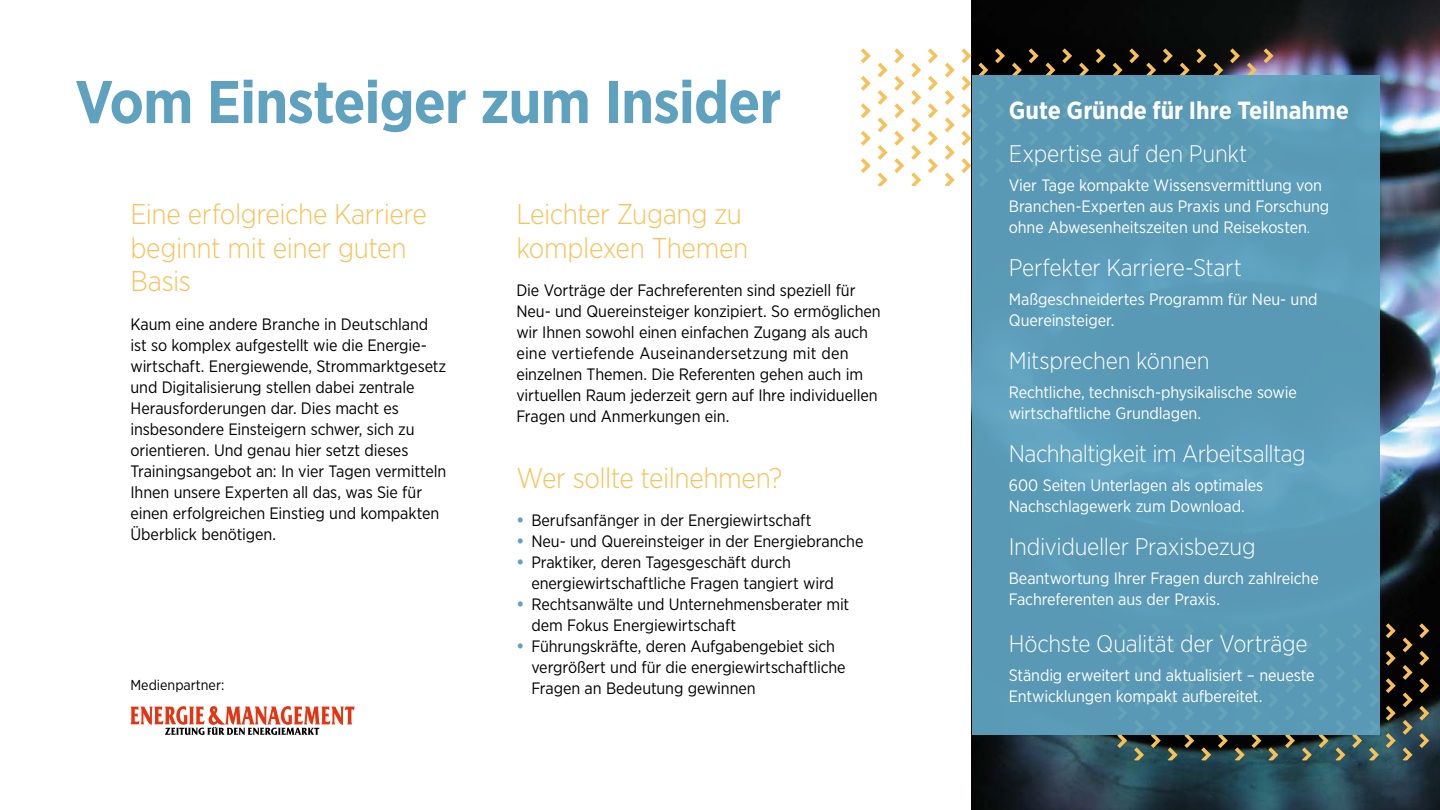
<style>
.page{position:relative;width:1440px;height:810px;background:#fff}
.page>*{position:absolute;margin:0;border:0;box-sizing:border-box;transform-origin:0 0}
.t1{font:700 60px "Gotham Narrow";letter-spacing:-.015em;color:#5ea2bf}
.t2{font:300 28.5px/33.8px "Gotham Narrow";letter-spacing:-.015em;color:#f8c158}
.t3{font:700 24.75px "Gotham Narrow";color:#fff}
.t4{font:300 24px "Gotham Narrow";letter-spacing:-.015em;color:#fff}
.t5{font:16.5px/21px "Gotham Narrow";letter-spacing:-.005em;color:#000}
.t6{font:16.5px/21px "Gotham Narrow";letter-spacing:-.005em;color:#fff}
.t7{font:14.4px "Gotham Narrow";color:#000}
.s1{font-weight:700;font-size:17.25px;color:#5ea2bf}
.s2{font-weight:300;font-size:17.25px}
</style>
<div class="page">
<img style="left:972px;top:0;width:468px;height:810px">
<svg style="left:130px;top:706px;width:225px;height:29px"></svg>
<svg style="left:1117px;top:735px;width:10px;height:13px"></svg>
<svg style="left:1134px;top:747px;width:10px;height:13px"></svg>
<svg style="left:1151px;top:735px;width:10px;height:13px"></svg>
<svg style="left:1168px;top:747px;width:10px;height:13px"></svg>
<svg style="left:1184px;top:735px;width:10px;height:13px"></svg>
<svg style="left:1201px;top:747px;width:10px;height:13px"></svg>
<svg style="left:1218px;top:735px;width:10px;height:13px"></svg>
<svg style="left:1235px;top:747px;width:10px;height:13px"></svg>
<svg style="left:1252px;top:735px;width:9px;height:13px"></svg>
<svg style="left:1268px;top:747px;width:10px;height:13px"></svg>
<svg style="left:1285px;top:735px;width:10px;height:13px"></svg>
<svg style="left:1302px;top:747px;width:10px;height:13px"></svg>
<svg style="left:1319px;top:735px;width:10px;height:13px"></svg>
<svg style="left:1336px;top:747px;width:9px;height:13px"></svg>
<svg style="left:1352px;top:735px;width:10px;height:13px"></svg>
<svg style="left:1369px;top:747px;width:10px;height:13px"></svg>
<svg style="left:1386px;top:623px;width:10px;height:15px"></svg>
<svg style="left:1386px;top:651px;width:10px;height:15px"></svg>
<svg style="left:1386px;top:678px;width:10px;height:15px"></svg>
<svg style="left:1386px;top:706px;width:10px;height:15px"></svg>
<svg style="left:1386px;top:733px;width:10px;height:15px"></svg>
<svg style="left:1403px;top:638px;width:10px;height:14px"></svg>
<svg style="left:1403px;top:665px;width:10px;height:15px"></svg>
<svg style="left:1403px;top:692px;width:10px;height:15px"></svg>
<svg style="left:1403px;top:720px;width:10px;height:15px"></svg>
<svg style="left:1403px;top:747px;width:10px;height:13px"></svg>
<svg style="left:1419px;top:623px;width:10px;height:15px"></svg>
<svg style="left:1419px;top:651px;width:10px;height:15px"></svg>
<svg style="left:1419px;top:678px;width:10px;height:15px"></svg>
<svg style="left:1419px;top:706px;width:10px;height:15px"></svg>
<svg style="left:1419px;top:733px;width:10px;height:15px"></svg>
<svg style="left:861px;top:48px;width:10px;height:15px"></svg>
<svg style="left:861px;top:76px;width:10px;height:15px"></svg>
<svg style="left:861px;top:103px;width:10px;height:15px"></svg>
<svg style="left:861px;top:131px;width:10px;height:15px"></svg>
<svg style="left:861px;top:158px;width:10px;height:15px"></svg>
<svg style="left:878px;top:63px;width:10px;height:14px"></svg>
<svg style="left:878px;top:90px;width:10px;height:15px"></svg>
<svg style="left:878px;top:118px;width:10px;height:14px"></svg>
<svg style="left:878px;top:145px;width:10px;height:15px"></svg>
<svg style="left:878px;top:172px;width:10px;height:14px"></svg>
<svg style="left:894px;top:48px;width:10px;height:15px"></svg>
<svg style="left:894px;top:76px;width:10px;height:15px"></svg>
<svg style="left:894px;top:103px;width:10px;height:15px"></svg>
<svg style="left:894px;top:131px;width:10px;height:15px"></svg>
<svg style="left:894px;top:158px;width:10px;height:15px"></svg>
<svg style="left:911px;top:63px;width:10px;height:14px"></svg>
<svg style="left:911px;top:90px;width:10px;height:15px"></svg>
<svg style="left:911px;top:118px;width:10px;height:14px"></svg>
<svg style="left:911px;top:145px;width:10px;height:15px"></svg>
<svg style="left:911px;top:172px;width:10px;height:14px"></svg>
<svg style="left:928px;top:48px;width:10px;height:15px"></svg>
<svg style="left:928px;top:76px;width:10px;height:15px"></svg>
<svg style="left:928px;top:103px;width:10px;height:15px"></svg>
<svg style="left:928px;top:131px;width:10px;height:15px"></svg>
<svg style="left:928px;top:158px;width:10px;height:15px"></svg>
<svg style="left:945px;top:63px;width:10px;height:14px"></svg>
<svg style="left:945px;top:90px;width:10px;height:15px"></svg>
<svg style="left:945px;top:118px;width:10px;height:14px"></svg>
<svg style="left:945px;top:145px;width:10px;height:15px"></svg>
<svg style="left:945px;top:172px;width:10px;height:14px"></svg>
<svg style="left:962px;top:48px;width:9px;height:15px"></svg>
<svg style="left:962px;top:76px;width:9px;height:15px"></svg>
<svg style="left:962px;top:103px;width:9px;height:15px"></svg>
<svg style="left:962px;top:131px;width:9px;height:15px"></svg>
<svg style="left:962px;top:158px;width:9px;height:15px"></svg>
<svg style="left:978px;top:63px;width:10px;height:12px"></svg>
<svg style="left:995px;top:48px;width:10px;height:15px"></svg>
<svg style="left:1012px;top:63px;width:10px;height:12px"></svg>
<svg style="left:1029px;top:48px;width:10px;height:15px"></svg>
<svg style="left:1046px;top:63px;width:9px;height:12px"></svg>
<svg style="left:1062px;top:48px;width:10px;height:15px"></svg>
<svg style="left:1079px;top:63px;width:10px;height:12px"></svg>
<svg style="left:1096px;top:48px;width:10px;height:15px"></svg>
<svg style="left:1113px;top:63px;width:10px;height:12px"></svg>
<svg style="left:1129px;top:48px;width:10px;height:15px"></svg>
<svg style="left:1146px;top:63px;width:10px;height:12px"></svg>
<svg style="left:1163px;top:48px;width:10px;height:15px"></svg>
<svg style="left:1180px;top:63px;width:10px;height:12px"></svg>
<svg style="left:1196px;top:48px;width:10px;height:15px"></svg>
<svg style="left:1213px;top:63px;width:10px;height:12px"></svg>
<svg style="left:1230px;top:48px;width:10px;height:15px"></svg>
<svg style="left:1247px;top:63px;width:10px;height:12px"></svg>
<svg style="left:1264px;top:48px;width:10px;height:15px"></svg>
<div style="left:972px;top:75px;width:408px;height:660px;background:#599ab5"></div>
<h1 class="t1" style="left:75px;top:63px;width:708px">Vom Einsteiger zum Insider</h1>
<h2 class="t2" style="left:130px;top:196px;width:298px">Eine erfolgreiche Karriere beginnt mit einer guten<br>Basis</h2>
<p class="t5" style="left:130px;top:313px;width:317px">Kaum eine andere Branche in Deutschland ist so komplex aufgestellt wie die Energie&shy;wirtschaft. Energiewende, Strommarktgesetz und Digitalisierung stellen dabei zentrale Herausforderungen dar. Dies macht es insbesondere Einsteigern schwer, sich zu orientieren. Und genau hier setzt dieses Trainingsangebot an: In vier Tagen vermitteln Ihnen unsere Experten all das, was Sie für einen erfolgreichen Einstieg und kompakten Überblick benötigen.</p>
<p class="t7" style="left:131px;top:676px;width:95px">Medienpartner:</p>
<h2 class="t2" style="left:516px;top:196px;width:233px">Leichter Zugang zu komplexen Themen</h2>
<p class="t5" style="left:516px;top:279px;width:366px">Die Vorträge der Fachreferenten sind speziell für Neu- und Quereinsteiger konzipiert. So ermöglichen wir Ihnen sowohl einen einfachen Zugang als auch eine vertiefende Auseinandersetzung mit den einzelnen Themen. Die Referenten gehen auch im virtuellen Raum jederzeit gern auf Ihre individuellen Fragen und Anmerkungen ein.</p>
<h2 class="t2" style="left:516px;top:460px;width:267px">Wer sollte teilnehmen?</h2>
<p class="t5" style="left:516px;top:509px;width:297px"><span class="s1">•</span> Berufsanfänger in der Energiewirtschaft</p>
<p class="t5" style="left:516px;top:530px;width:349px"><span class="s1">•</span> Neu- und Quereinsteiger in der Energiebranche</p>
<p class="t5" style="left:531px;top:551px;width:304px;text-indent:-15px"><span class="s1">•</span> Praktiker, deren Tagesgeschäft durch energiewirtschaftliche Fragen tangiert wird</p>
<p class="t5" style="left:531px;top:593px;width:319px;text-indent:-15px"><span class="s1">•</span> Rechtsanwälte und Unternehmensberater mit dem Fokus Energiewirtschaft</p>
<p class="t5" style="left:531px;top:635px;width:316px;text-indent:-15px"><span class="s1">•</span> Führungskräfte, deren Aufgabengebiet sich vergrößert und für die energiewirtschaftliche<br>Fragen an Bedeutung gewinnen</p>
<h3 class="t3" style="left:1009px;top:94px;width:342px">Gute Gründe für Ihre Teilnahme</h3>
<h3 class="t4" style="left:1009px;top:139px;width:240px">Expertise auf den Punkt</h3>
<p class="t6" style="left:1009px;top:174px;width:322px">Vier Tage kompakte Wissensvermittlung von<br>Branchen-Experten aus Praxis und Forschung ohne Abwesenheitszeiten und Reisekosten<span class="s2">.</span></p>
<h3 class="t4" style="left:1009px;top:253px;width:235px">Perfekter Karriere-Start</h3>
<p class="t6" style="left:1009px;top:288px;width:310px">Maßgeschneidertes Programm für Neu- und<br>Quereinsteiger.</p>
<h3 class="t4" style="left:1009px;top:346px;width:202px">Mitsprechen können</h3>
<p class="t6" style="left:1009px;top:381px;width:290px">Rechtliche, technisch-physikalische sowie wirtschaftliche Grundlagen.</p>
<h3 class="t4" style="left:1009px;top:439px;width:299px">Nachhaltigkeit im Arbeitsalltag</h3>
<p class="t6" style="left:1009px;top:474px;width:256px">600 Seiten Unterlagen als optimales<br>Nachschlagewerk zum Download.</p>
<h3 class="t4" style="left:1009px;top:532px;width:248px">Individueller Praxisbezug</h3>
<p class="t6" style="left:1009px;top:567px;width:312px">Beantwortung Ihrer Fragen durch zahlreiche<br>Fachreferenten aus der Praxis.</p>
<h3 class="t4" style="left:1009px;top:629px;width:300px">Höchste Qualität der Vorträge</h3>
<p class="t6" style="left:1009px;top:664px;width:307px">Ständig erweitert und aktualisiert – neueste<br>Entwicklungen kompakt aufbereitet.</p>
</div>
